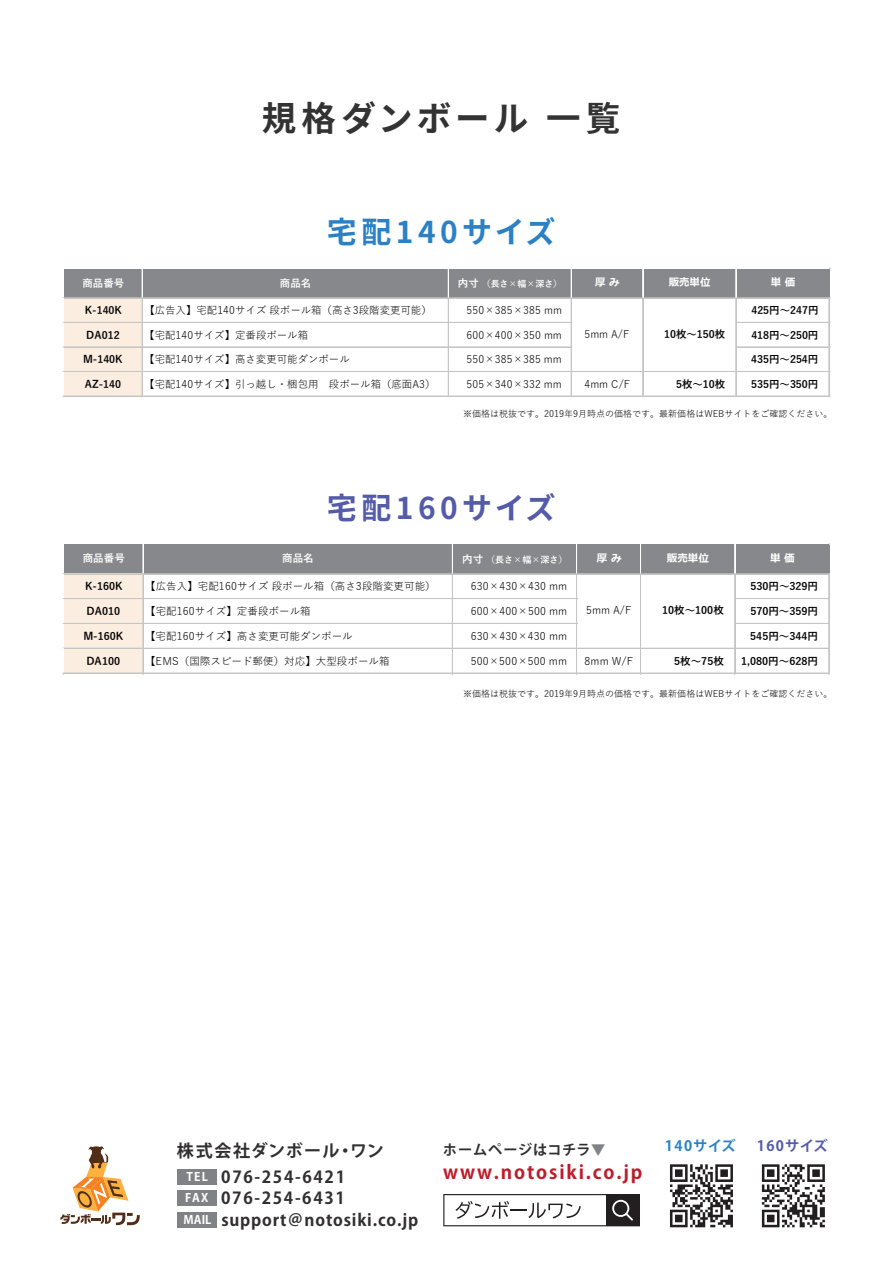
<style>
.page{position:relative;width:893px;height:1263px;background:#fff}
.page>*{position:absolute;margin:0;border:0;box-sizing:border-box;transform-origin:0 0}
.t1{font:700 34.5px "Noto Sans JP";letter-spacing:.12em;color:#333334}
.t2{font:700 30px "Noto Sans JP";letter-spacing:.15em;color:#2b81c4}
.t3{font:700 30px "Noto Sans JP";letter-spacing:.15em;color:#545ba8}
.t4{font:700 18.75px "Koz Go Pr 6 N";letter-spacing:.1em;color:#be1d2c}
.t5{font:700 17.1px "Koz Go Pr 6 N";letter-spacing:.07em;color:#312f30}
.t6{font:700 16.5px/21px "Koz Go Pr 6 N";letter-spacing:.1em;color:#312f30}
.t7{font:700 16.5px "Koz Go Pr 6 N";letter-spacing:.05em;color:#312f30}
.t8{font:700 14.25px "Koz Go Pr 6 N";letter-spacing:.05em;color:#312f30}
.t9{font:700 14.25px "Koz Go Pr 6 N";letter-spacing:.08em;color:#2b81c4}
.t10{font:700 14.25px "Koz Go Pr 6 N";letter-spacing:.08em;color:#545ba8}
.t11{font:10.5px "Yu Gothic";color:#030303}
.t12{font:700 10.5px "Yu Gothic";color:#030303}
.t13{font:700 10.5px "Meiryo";color:#fff}
.t14{font:700 10.5px "Yu Gothic";color:#fff}
.t15{font:10.35px "Yu Gothic";color:#030303}
.t16{font:700 10.35px "Yu Gothic";color:#030303}
.t17{font:700 10.35px "Meiryo";color:#fff}
.t18{font:700 10.35px "Yu Gothic";color:#fff}
.t19{font:9px "Yu Gothic";color:#030303}
.t20{font:700 9px "Yu Gothic";color:#fff}
.s1{font-size:10.35px}
.s2{font-size:10.5px}
.s3{font-size:11.7px;color:#fff}
.s4{color:#808285}
</style>
<div class="page">
<div style="left:64px;top:269px;width:766px;height:30px;background:#86888b"></div>
<div style="left:64px;top:298px;width:79px;height:99px;background:#fcede1"></div>
<hr style="left:142px;top:268px;width:1px;height:30px;background:#fff">
<hr style="left:448px;top:268px;width:1px;height:30px;background:#fff">
<hr style="left:571px;top:268px;width:1px;height:30px;background:#fff">
<hr style="left:642px;top:268px;width:1px;height:30px;background:#fff">
<hr style="left:643px;top:268px;width:1px;height:30px;background:#fff">
<hr style="left:735px;top:268px;width:1px;height:30px;background:#fff">
<hr style="left:736px;top:268px;width:1px;height:30px;background:#fff">
<hr style="left:63px;top:298px;width:767px;height:1px;background:#c6c5c6">
<hr style="left:63px;top:322px;width:509px;height:1px;background:#c6c5c6">
<hr style="left:736px;top:322px;width:94px;height:1px;background:#c6c5c6">
<hr style="left:63px;top:347px;width:509px;height:1px;background:#c6c5c6">
<hr style="left:736px;top:347px;width:94px;height:1px;background:#c6c5c6">
<hr style="left:63px;top:371px;width:767px;height:1px;background:#c6c5c6">
<hr style="left:142px;top:299px;width:1px;height:98px;background:#c6c5c6">
<hr style="left:448px;top:299px;width:1px;height:98px;background:#c6c5c6">
<hr style="left:571px;top:299px;width:1px;height:98px;background:#c6c5c6">
<hr style="left:642px;top:299px;width:1px;height:98px;background:#c6c5c6">
<hr style="left:643px;top:299px;width:1px;height:98px;background:#c6c5c6">
<hr style="left:735px;top:299px;width:1px;height:98px;background:#c6c5c6">
<hr style="left:736px;top:299px;width:1px;height:98px;background:#c6c5c6">
<hr style="left:63px;top:396px;width:767px;height:1px;background:#c6c5c6">
<hr style="left:829px;top:299px;width:1px;height:98px;background:#c6c5c6">
<div style="left:64px;top:544px;width:765px;height:30px;background:#86888b"></div>
<div style="left:64px;top:574px;width:80px;height:100px;background:#fcede1"></div>
<hr style="left:143px;top:544px;width:1px;height:30px;background:#fff">
<hr style="left:452px;top:544px;width:1px;height:30px;background:#fff">
<hr style="left:576px;top:544px;width:1px;height:30px;background:#fff">
<hr style="left:577px;top:544px;width:1px;height:30px;background:#fff">
<hr style="left:640px;top:544px;width:1px;height:30px;background:#fff">
<hr style="left:734px;top:544px;width:1px;height:30px;background:#fff">
<hr style="left:735px;top:544px;width:1px;height:30px;background:#fff">
<hr style="left:63px;top:573px;width:766px;height:1px;background:#c6c5c6">
<hr style="left:63px;top:574px;width:766px;height:1px;background:#c6c5c6">
<hr style="left:63px;top:598px;width:514px;height:1px;background:#c6c5c6">
<hr style="left:63px;top:599px;width:514px;height:1px;background:#c6c5c6">
<hr style="left:735px;top:598px;width:94px;height:1px;background:#c6c5c6">
<hr style="left:735px;top:599px;width:94px;height:1px;background:#c6c5c6">
<hr style="left:63px;top:623px;width:514px;height:1px;background:#c6c5c6">
<hr style="left:735px;top:623px;width:94px;height:1px;background:#c6c5c6">
<hr style="left:63px;top:648px;width:766px;height:1px;background:#c6c5c6">
<hr style="left:143px;top:574px;width:1px;height:100px;background:#c6c5c6">
<hr style="left:452px;top:574px;width:1px;height:100px;background:#c6c5c6">
<hr style="left:576px;top:574px;width:1px;height:100px;background:#c6c5c6">
<hr style="left:577px;top:574px;width:1px;height:100px;background:#c6c5c6">
<hr style="left:640px;top:574px;width:1px;height:100px;background:#c6c5c6">
<hr style="left:734px;top:574px;width:1px;height:100px;background:#c6c5c6">
<hr style="left:735px;top:574px;width:1px;height:100px;background:#c6c5c6">
<hr style="left:63px;top:673px;width:766px;height:1px;background:#c6c5c6">
<hr style="left:828px;top:574px;width:1px;height:100px;background:#c6c5c6">
<hr style="left:829px;top:574px;width:1px;height:100px;background:#c6c5c6">
<div style="left:177px;top:1212px;width:39px;height:15px;background:#808285"></div>
<div style="left:177px;top:1169px;width:39px;height:16px;background:#808285"></div>
<div style="left:177px;top:1190px;width:39px;height:16px;background:#808285"></div>
<svg style="left:60px;top:1146px;width:80px;height:79px"></svg>
<svg style="left:443px;top:1194px;width:197px;height:32px"></svg>
<svg style="left:670px;top:1164px;width:63px;height:63px"></svg>
<svg style="left:762px;top:1164px;width:63px;height:63px"></svg>
<h1 class="t1" style="left:262px;top:99px;width:360px">規格ダンボール 一覧</h1>
<h2 class="t2" style="left:327px;top:215px;width:230px">宅配140サイズ</h2>
<p class="t18" style="left:83px;top:277px;width:43px">商品番号</p>
<p class="t18" style="left:280px;top:277px;width:33px">商品名</p>
<p class="t20" style="left:458px;top:279px;width:106px"><span class="s1">内寸</span>（長さ×幅×深さ）</p>
<p class="t17" style="left:595px;top:275px;width:26px">厚み</p>
<p class="t17" style="left:669px;top:275px;width:43px">販売単位</p>
<p class="t17" style="left:771px;top:275px;width:26px">単価</p>
<p class="t16" style="left:85px;top:304px;width:39px">K-140K</p>
<p class="t15" style="left:144px;top:301px;width:289px">【広告入】宅配140サイズ段ボール箱（高さ3段階変更可能）</p>
<p class="t15" style="left:467px;top:301px;width:97px">550×385×385 mm</p>
<p class="t16" style="left:751px;top:304px;width:69px">425円～247円</p>
<p class="t16" style="left:86px;top:329px;width:35px">DA012</p>
<p class="t15" style="left:144px;top:325px;width:165px">【宅配140サイズ】定番段ボール箱</p>
<p class="t15" style="left:467px;top:325px;width:97px">600×400×350 mm</p>
<p class="t16" style="left:751px;top:329px;width:69px">418円～250円</p>
<p class="t16" style="left:83px;top:354px;width:41px">M-140K</p>
<p class="t15" style="left:144px;top:350px;width:207px">【宅配140サイズ】高さ変更可能ダンボール</p>
<p class="t15" style="left:467px;top:350px;width:97px">550×385×385 mm</p>
<p class="t16" style="left:751px;top:354px;width:69px">435円～254円</p>
<p class="t16" style="left:85px;top:378px;width:38px">AZ-140</p>
<p class="t15" style="left:144px;top:374px;width:293px">【宅配140サイズ】引っ越し・梱包用 段ボール箱（底面A3）</p>
<p class="t15" style="left:467px;top:374px;width:97px">505×340×332 mm</p>
<p class="t15" style="left:584px;top:374px;width:47px">4mm C/F</p>
<p class="t16" style="left:676px;top:378px;width:51px">5枚～10枚</p>
<p class="t16" style="left:751px;top:378px;width:69px">535円～350円</p>
<p class="t15" style="left:584px;top:325px;width:47px">5mm A/F</p>
<p class="t16" style="left:664px;top:328px;width:63px">10枚～150枚</p>
<p class="t19" style="left:463px;top:405px;width:371px">※価格は税抜です。2019年9月時点の価格です。最新価格はWEBサイトをご確認ください。</p>
<h2 class="t3" style="left:327px;top:491px;width:230px">宅配160サイズ</h2>
<p class="t14" style="left:83px;top:553px;width:44px">商品番号</p>
<p class="t14" style="left:282px;top:553px;width:33px">商品名</p>
<p class="t20" style="left:462px;top:555px;width:107px"><span class="s2">内寸</span>（長さ×幅×深さ）</p>
<p class="t13" style="left:597px;top:550px;width:26px">厚み</p>
<p class="t13" style="left:667px;top:550px;width:44px">販売単位</p>
<p class="t13" style="left:770px;top:550px;width:26px">単価</p>
<p class="t12" style="left:85px;top:580px;width:39px">K-160K</p>
<p class="t11" style="left:145px;top:577px;width:292px">【広告入】宅配160サイズ段ボール箱（高さ3段階変更可能）</p>
<p class="t11" style="left:471px;top:577px;width:98px">630×430×430 mm</p>
<p class="t12" style="left:750px;top:580px;width:69px">530円～329円</p>
<p class="t12" style="left:86px;top:605px;width:35px">DA010</p>
<p class="t11" style="left:145px;top:601px;width:167px">【宅配160サイズ】定番段ボール箱</p>
<p class="t11" style="left:471px;top:601px;width:98px">600×400×500 mm</p>
<p class="t12" style="left:750px;top:605px;width:69px">570円～359円</p>
<p class="t12" style="left:83px;top:630px;width:41px">M-160K</p>
<p class="t11" style="left:145px;top:626px;width:209px">【宅配160サイズ】高さ変更可能ダンボール</p>
<p class="t11" style="left:471px;top:626px;width:98px">630×430×430 mm</p>
<p class="t12" style="left:750px;top:630px;width:69px">545円～344円</p>
<p class="t12" style="left:86px;top:655px;width:35px">DA100</p>
<p class="t11" style="left:145px;top:651px;width:246px">【EMS（国際スピード郵便）対応】大型段ボール箱</p>
<p class="t11" style="left:471px;top:651px;width:98px">500×500×500 mm</p>
<p class="t11" style="left:585px;top:651px;width:50px">8mm W/F</p>
<p class="t12" style="left:674px;top:655px;width:51px">5枚～75枚</p>
<p class="t12" style="left:741px;top:655px;width:78px">1,080円～628円</p>
<p class="t11" style="left:586px;top:601px;width:47px">5mm A/F</p>
<p class="t12" style="left:662px;top:605px;width:63px">10枚～100枚</p>
<p class="t19" style="left:463px;top:686px;width:371px">※価格は税抜です。2019年9月時点の価格です。最新価格はWEBサイトをご確認ください。</p>
<h3 class="t5" style="left:177px;top:1141px;width:208px">株式会社ダンボール・ワン</h3>
<h3 class="t6" style="left:185px;top:1167px;width:162px"><span class="s3">TEL</span> 076-254-6421<br><span class="s3">FAX</span> 076-254-6431</h3>
<h3 class="t7" style="left:184px;top:1210px;width:236px"><span class="s3">MAIL</span> support＠notosiki.co.jp</h3>
<h3 class="t8" style="left:443px;top:1141px;width:164px">ホームページはコチラ<span class="s4">▼</span></h3>
<h3 class="t9" style="left:665px;top:1138px;width:72px">140サイズ</h3>
<h3 class="t4" style="left:443px;top:1161px;width:201px">www.notosiki.co.jp</h3>
<h3 class="t10" style="left:757px;top:1138px;width:72px">160サイズ</h3>
</div>
